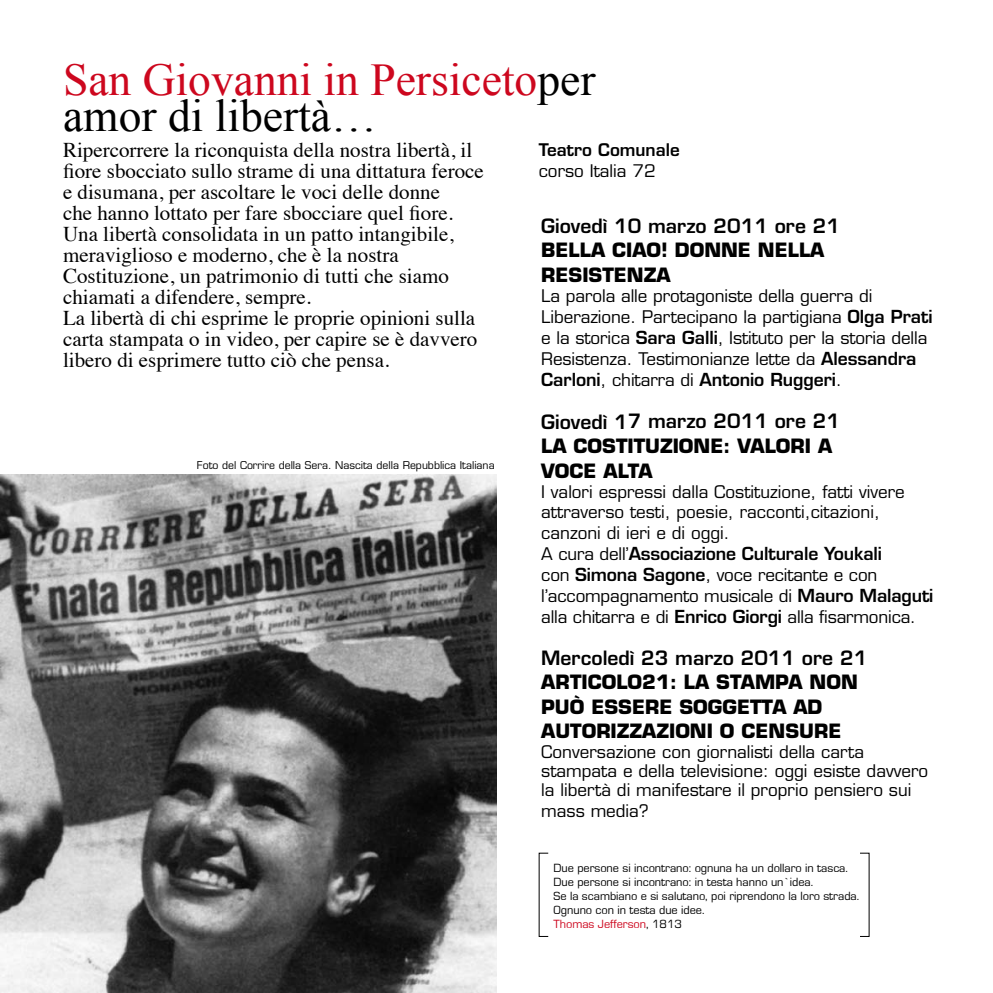
<style>
.page{position:relative;width:993px;height:993px;background:#fff}
.page>*{position:absolute;margin:0;border:0;box-sizing:border-box;transform-origin:0 0}
.t1{font:45.5px "Times New Roman";color:#cd071e}
.t2{font:45.5px "Times New Roman";color:#000}
.t3{font:21px/21px "Times";color:#000}
.t4{font:700 19.25px/24.5px "Eurostile LT Std";color:#000}
.t5{font:600 19.25px "Eurostile LT Std";color:#000}
.t6{font:600 17.5px "Eurostile LT Std";letter-spacing:-.01em;color:#000}
.t7{font:16.97px/21px "Eurostile LT Std";color:#000}
.t8{font:600 16.97px "Eurostile LT Std";color:#000}
.t9{font:12.25px/14px "Eurostile";color:#000}
.t10{font:10.5px "Eurostile LT Std";color:#000}
.s1{color:#000}
.s2{font-weight:600;font-size:17.5px}
.s3{font-weight:400;font-size:16.97px}
.s4{color:#cd071e}
</style>
<div class="page">
<img style="left:0;top:474px;width:496px;height:518px">
<h1 class="t1" style="left:63px;top:49px;width:533px">San Giovanni in Persiceto<span class="s1">per</span></h1>
<p class="t8" style="left:538px;top:139px;width:142px">Teatro Comunale</p>
<p class="t7" style="left:538px;top:160px;width:119px">corso Italia 72</p>
<h1 class="t2" style="left:63px;top:85px;width:315px">amor di libertà…</h1>
<p class="t3" style="left:63px;top:137px;width:422px">Ripercorrere la riconquista della nostra libertà, il fiore sbocciato sullo strame di una dittatura feroce e disumana, per ascoltare le voci delle donne<br>che hanno lottato per fare sbocciare quel fiore.<br>Una libertà consolidata in un patto intangibile, meraviglioso e moderno, che è la nostra Costituzione, un patrimonio di tutti che siamo chiamati a difendere, sempre.<br>La libertà di chi esprime le proprie opinioni sulla carta stampata o in video, per capire se è davvero libero di esprimere tutto ciò che pensa.</p>
<p class="t5" style="left:541px;top:214px;width:300px">Giovedì 10 marzo 2011 ore 21</p>
<p class="t4" style="left:541px;top:238px;width:284px">BELLA CIAO! DONNE NELLA<br>RESISTENZA</p>
<p class="t7" style="left:541px;top:286px;width:393px">La parola alle protagoniste della guerra di Liberazione. Partecipano la partigiana <span class="s2">Olga Prati </span>e la storica <span class="s2">Sara Galli</span>, Istituto per la storia della Resistenza. Testimonianze lette da <span class="s2">Alessandra</span></p>
<p class="t6" style="left:541px;top:369px;width:302px">Carloni<span class="s3">, chitarra di</span> Antonio Ruggeri<span class="s3">.</span></p>
<p class="t5" style="left:541px;top:409px;width:300px">Giovedì 17 marzo 2011 ore 21</p>
<p class="t4" style="left:541px;top:433px;width:292px">LA COSTITUZIONE: VALORI A<br>VOCE ALTA</p>
<p class="t7" style="left:541px;top:481px;width:365px;line-height:20.3px">I valori espressi dalla Costituzione, fatti vivere attraverso testi, poesie, racconti,citazioni, canzoni di ieri e di oggi.</p>
<p class="t6" style="left:541px;top:542px;width:342px"><span class="s3">A cura dell’</span>Associazione Culturale Youkali</p>
<p class="t7" style="left:541px;top:564px;width:393px">con <span class="s2">Simona Sagone</span>, voce recitante e con l’accompagnamento musicale di <span class="s2">Mauro Malaguti </span>alla chitarra e di <span class="s2">Enrico Giorgi</span> alla fisarmonica.</p>
<p class="t5" style="left:541px;top:645px;width:327px">Mercoledì 23 marzo 2011 ore 21</p>
<p class="t4" style="left:541px;top:669px;width:318px">ARTICOLO21: LA STAMPA NON<br>PUÒ ESSERE SOGGETTA AD<br>AUTORIZZAZIONI O CENSURE</p>
<p class="t7" style="left:541px;top:741px;width:388px;line-height:19.6px">Conversazione con giornalisti della carta stampata e della televisione: oggi esiste davvero la libertà di manifestare il proprio pensiero sui mass media?</p>
<p class="t10" style="left:197px;top:458px;width:299px">Foto del Corrire della Sera. Nascita della Repubblica Italiana</p>
<p class="t9" style="left:553px;top:861px;width:307px">Due persone si incontrano: ognuna ha un dollaro in tasca.<br>Due persone si incontrano: in testa hanno un’idea.<br>Se la scambiano e si salutano, poi riprendono la loro strada.<br>Ognuno con in testa due idee.<br><span class="s4">Thomas Jefferson</span>, 1813</p>
</div>
